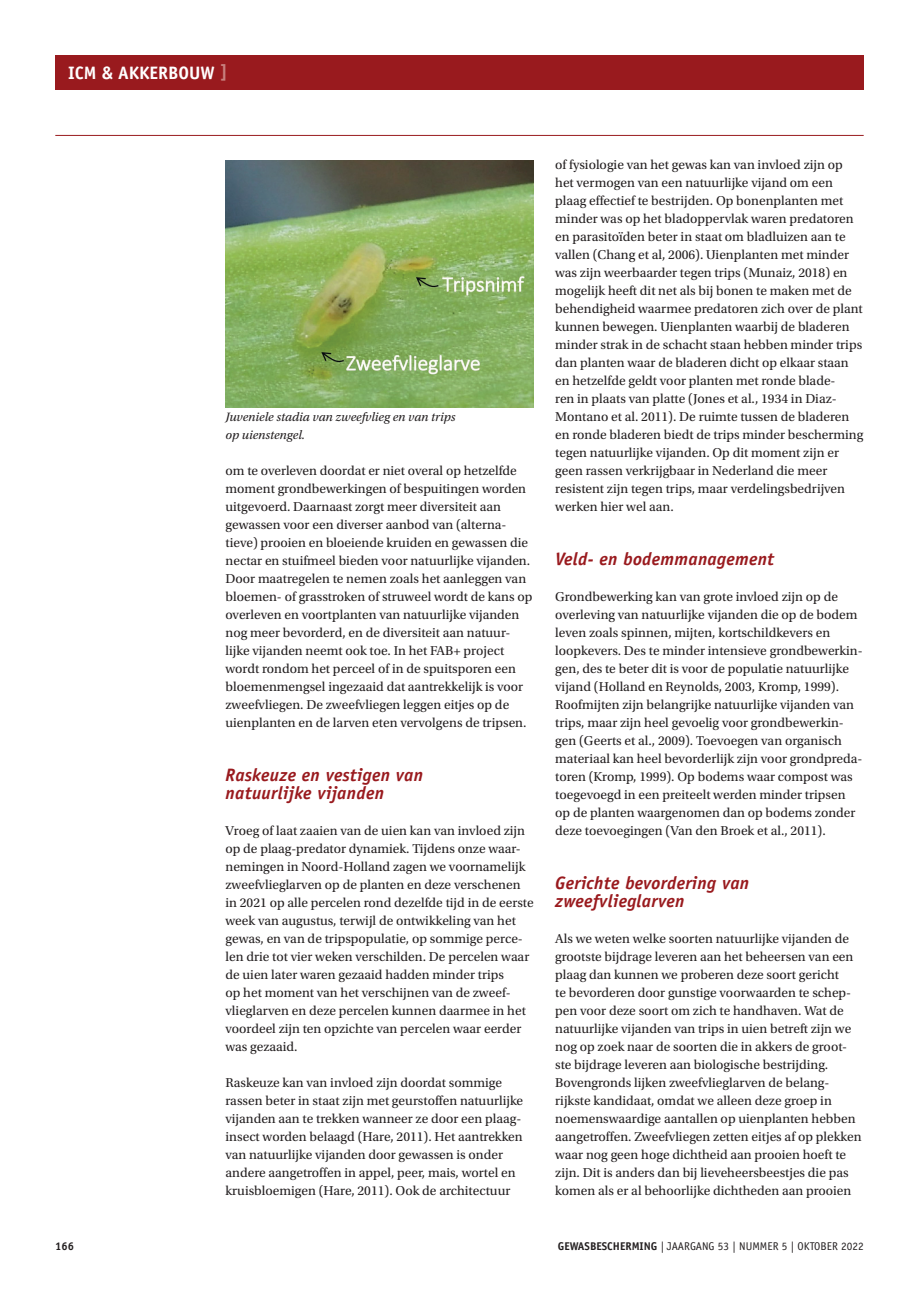
<style>
.page{position:relative;width:919px;height:1289px;background:#fff}
.page>*{position:absolute;margin:0;border:0;box-sizing:border-box;transform-origin:0 0}
.t1{font:italic 700 18px/18px "Officina Sans Std";letter-spacing:.015em;color:#991a1e}
.t2{font:700 18px "Officina Sans Std";color:#fff}
.t3{font:13.5px/18px "Utopia Std";color:#231f20}
.t4{font:italic 12.75px/18px "Utopia Std";color:#231f20}
.t5{font:11.25px "Officina Sans Std";color:#231f20}
.t6{font:700 11.25px "Officina Sans Std";color:#231f20}
.s1{color:#c77f7d}
.s2{font-weight:700}
</style>
<div class="page">
<div style="left:55px;top:55px;width:808px;height:34px;background:#991a1e"></div>
<hr style="left:55px;top:135px;width:808px;height:1px;background:#991a1e">
<img style="left:225px;top:160px;width:309px;height:247px">
<h1 class="t2" style="left:68px;top:61px;width:161px">ICM &amp; AKKERBOUW <span class="s1">]</span></h1>
<p class="t4" style="left:225px;top:408px;width:231px">Juveniele stadia van zweefvlieg en van trips op uienstengel.</p>
<p class="t3" style="left:225px;top:462px;width:308px">om te overleven doordat er niet overal op hetzelfde moment grondbewerkingen of bespuitingen worden uitgevoerd. Daarnaast zorgt meer diversiteit aan gewassen voor een diverser aanbod van (alterna&shy;tieve) prooien en bloeiende kruiden en gewassen die nectar en stuifmeel bieden voor natuurlijke vijanden.<br>Door maatregelen te nemen zoals het aanleggen van bloemen- of grasstroken of struweel wordt de kans op overleven en voortplanten van natuurlijke vijanden nog meer bevorderd, en de diversiteit aan natuur&shy;lijke vijanden neemt ook toe. In het FAB+ project wordt rondom het perceel of in de spuitsporen een bloemenmengsel ingezaaid dat aantrekkelijk is voor zweefvliegen. De zweefvliegen leggen eitjes op de uienplanten en de larven eten vervolgens de tripsen.</p>
<h1 class="t1" style="left:225px;top:766px;width:199px">Raskeuze en vestigen van natuurlijke vijanden</h1>
<p class="t3" style="left:225px;top:822px;width:310px">Vroeg of laat zaaien van de uien kan van invloed zijn op de plaag-predator dynamiek. Tijdens onze waar&shy;nemingen in Noord-Holland zagen we voornamelijk zweefvlieglarven op de planten en deze verschenen in 2021 op alle percelen rond dezelfde tijd in de eerste week van augustus, terwijl de ontwikkeling van het gewas, en van de tripspopulatie, op sommige perce&shy;len drie tot vier weken verschilden. De percelen waar de uien later waren gezaaid hadden minder trips<br>op het moment van het verschijnen van de zweef&shy;vlieglarven en deze percelen kunnen daarmee in het voordeel zijn ten opzichte van percelen waar eerder was gezaaid.</p>
<p class="t3" style="left:225px;top:1074px;width:299px">Raskeuze kan van invloed zijn doordat sommige rassen beter in staat zijn met geurstoffen natuurlijke vijanden aan te trekken wanneer ze door een plaag&shy;insect worden belaagd (Hare, 2011). Het aantrekken van natuurlijke vijanden door gewassen is onder andere aangetroffen in appel, peer, mais, wortel en kruisbloemigen (Hare, 2011). Ook de architectuur</p>
<p class="t3" style="left:555px;top:156px;width:309px">of fysiologie van het gewas kan van invloed zijn op het vermogen van een natuurlijke vijand om een plaag effectief te bestrijden. Op bonenplanten met minder was op het bladoppervlak waren predatoren en parasitoïden beter in staat om bladluizen aan te vallen (Chang et al, 2006). Uienplanten met minder was zijn weerbaarder tegen trips (Munaiz, 2018) en mogelijk heeft dit net als bij bonen te maken met de behendigheid waarmee predatoren zich over de plant kunnen bewegen. Uienplanten waarbij de bladeren minder strak in de schacht staan hebben minder trips dan planten waar de bladeren dicht op elkaar staan en hetzelfde geldt voor planten met ronde blade-<br>ren in plaats van platte (Jones et al., 1934 in Diaz-Montano et al. 2011). De ruimte tussen de bladeren en ronde bladeren biedt de trips minder bescherming tegen natuurlijke vijanden. Op dit moment zijn er geen rassen verkrijgbaar in Nederland die meer resistent zijn tegen trips, maar verdelingsbedrijven werken hier wel aan.</p>
<h1 class="t1" style="left:555px;top:550px;width:220px">Veld- en bodemmanagement</h1>
<p class="t3" style="left:555px;top:588px;width:309px">Grondbewerking kan van grote invloed zijn op de overleving van natuurlijke vijanden die op de bodem leven zoals spinnen, mijten, kortschildkevers en loopkevers. Des te minder intensieve grondbewerkin&shy;gen, des te beter dit is voor de populatie natuurlijke vijand (Holland en Reynolds, 2003, Kromp, 1999).<br>Roofmijten zijn belangrijke natuurlijke vijanden van trips, maar zijn heel gevoelig voor grondbewerkin&shy;gen (Geerts et al., 2009). Toevoegen van organisch materiaal kan heel bevorderlijk zijn voor grondpreda&shy;toren (Kromp, 1999). Op bodems waar compost was toegevoegd in een preiteelt werden minder tripsen op de planten waargenomen dan op bodems zonder deze toevoegingen (Van den Broek et al., 2011).</p>
<h1 class="t1" style="left:555px;top:874px;width:195px">Gerichte bevordering van zweefvlieglarven</h1>
<p class="t3" style="left:555px;top:930px;width:308px">Als we weten welke soorten natuurlijke vijanden de grootste bijdrage leveren aan het beheersen van een plaag dan kunnen we proberen deze soort gericht<br>te bevorderen door gunstige voorwaarden te schep&shy;pen voor deze soort om zich te handhaven. Wat de natuurlijke vijanden van trips in uien betreft zijn we nog op zoek naar de soorten die in akkers de groot&shy;ste bijdrage leveren aan biologische bestrijding.<br>Bovengronds lijken zweefvlieglarven de belang&shy;rijkste kandidaat, omdat we alleen deze groep in noemenswaardige aantallen op uienplanten hebben aangetroffen. Zweefvliegen zetten eitjes af op plekken waar nog geen hoge dichtheid aan prooien hoeft te zijn. Dit is anders dan bij lieveheersbeestjes die pas komen als er al behoorlijke dichtheden aan prooien</p>
<p class="t6" style="left:55px;top:1238px;width:20px">166</p>
<p class="t5" style="left:558px;top:1239px;width:307px"><span class="s2">GEWASBESCHERMING</span> | JAARGANG 53 | NUMMER 5 | OKTOBER 2022</p>
</div>
